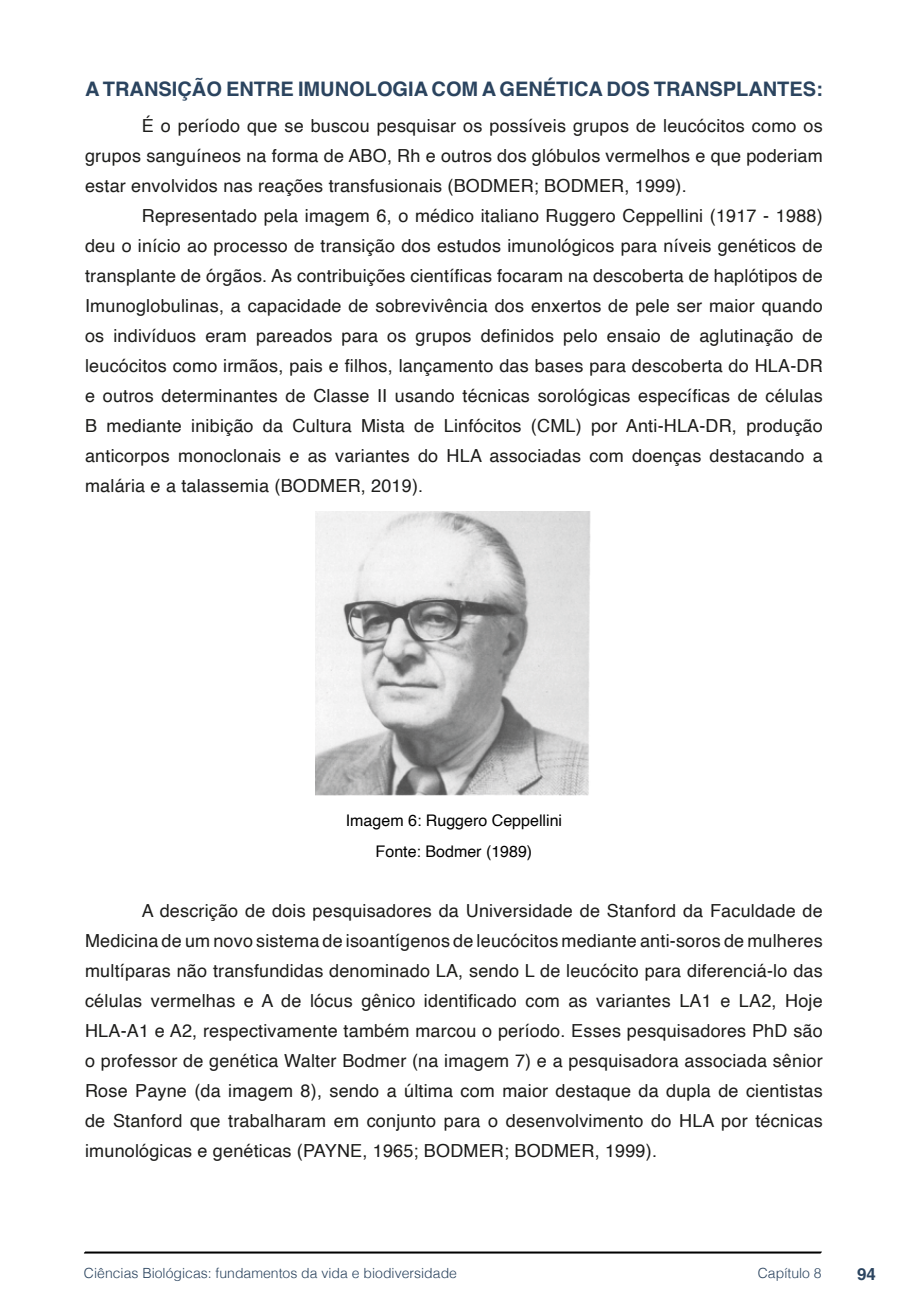
<style>
.page{position:relative;width:908px;height:1304px;background:#fff}
.page>*{position:absolute;margin:0;border:0;box-sizing:border-box;transform-origin:0 0}
.Subtitulo{font:700 20px "Helvetica";color:#2b445f}
.txt{font:18px/30px "Helvetica";letter-spacing:.01em;color:#1d1d1b;text-align:justify}
.t1{font:700 16.8px "Helvetica";color:#2b445f}
.imagens_graf_tab{font:16px "Helvetica";color:#000}
.t2{font:300 14px "Helvetica";color:#2b445f}
</style>
<div class="page">
<svg style="left:84px;top:1251px;width:737px;height:3px;background:#515151"></svg>
<img style="left:315px;top:512px;width:276px;height:284px">
<p class="Subtitulo" style="left:85px;top:77px;width:739px">A TRANSIÇÃO ENTRE IMUNOLOGIA COM A GENÉTICA DOS TRANSPLANTES:</p>
<p class="txt" style="left:85px;top:111px;width:738px;text-indent:57px">É o período que se buscou pesquisar os possíveis grupos de leucócitos como os grupos sanguíneos na forma de ABO, Rh e outros dos glóbulos vermelhos e que poderiam estar envolvidos nas reações transfusionais (BODMER; BODMER, 1999).</p>
<p class="txt" style="left:85px;top:201px;width:738px;text-indent:57px">Representado pela imagem 6, o médico italiano Ruggero Ceppellini (1917 - 1988) deu o início ao processo de transição dos estudos imunológicos para níveis genéticos de transplante de órgãos. As contribuições científicas focaram na descoberta de haplótipos de Imunoglobulinas, a capacidade de sobrevivência dos enxertos de pele ser maior quando os indivíduos eram pareados para os grupos definidos pelo ensaio de aglutinação de leucócitos como irmãos, pais e filhos, lançamento das bases para descoberta do HLA-DR e outros determinantes de Classe II usando técnicas sorológicas específicas de células B mediante inibição da Cultura Mista de Linfócitos (CML) por Anti-HLA-DR, produção anticorpos monoclonais e as variantes do HLA associadas com doenças destacando a malária e a talassemia (BODMER, 2019).</p>
<p class="imagens_graf_tab" style="left:345px;top:808px;width:218px">Imagem 6: Ruggero Ceppellini</p>
<p class="imagens_graf_tab" style="left:375px;top:839px;width:158px">Fonte: Bodmer (1989)</p>
<p class="txt" style="left:85px;top:896px;width:738px;text-indent:57px">A descrição de dois pesquisadores da Universidade de Stanford da Faculdade de Medicina de um novo sistema de isoantígenos de leucócitos mediante anti-soros de mulheres multíparas não transfundidas denominado LA, sendo L de leucócito para diferenciá-lo das células vermelhas e A de lócus gênico identificado com as variantes LA1 e LA2, Hoje HLA-A1 e A2, respectivamente também marcou o período. Esses pesquisadores PhD são o professor de genética Walter Bodmer (na imagem 7) e a pesquisadora associada sênior Rose Payne (da imagem 8), sendo a última com maior destaque da dupla de cientistas de Stanford que trabalharam em conjunto para o desenvolvimento do HLA por técnicas imunológicas e genéticas (PAYNE, 1965; BODMER; BODMER, 1999).</p>
<p class="t2" style="left:84px;top:1261px;width:374px">Ciências Biológicas: fundamentos da vida e biodiversidade</p>
<p class="t2" style="left:757px;top:1261px;width:65px">Capítulo 8</p>
<p class="t1" style="left:856px;top:1264px;width:20px">94</p>
</div>
